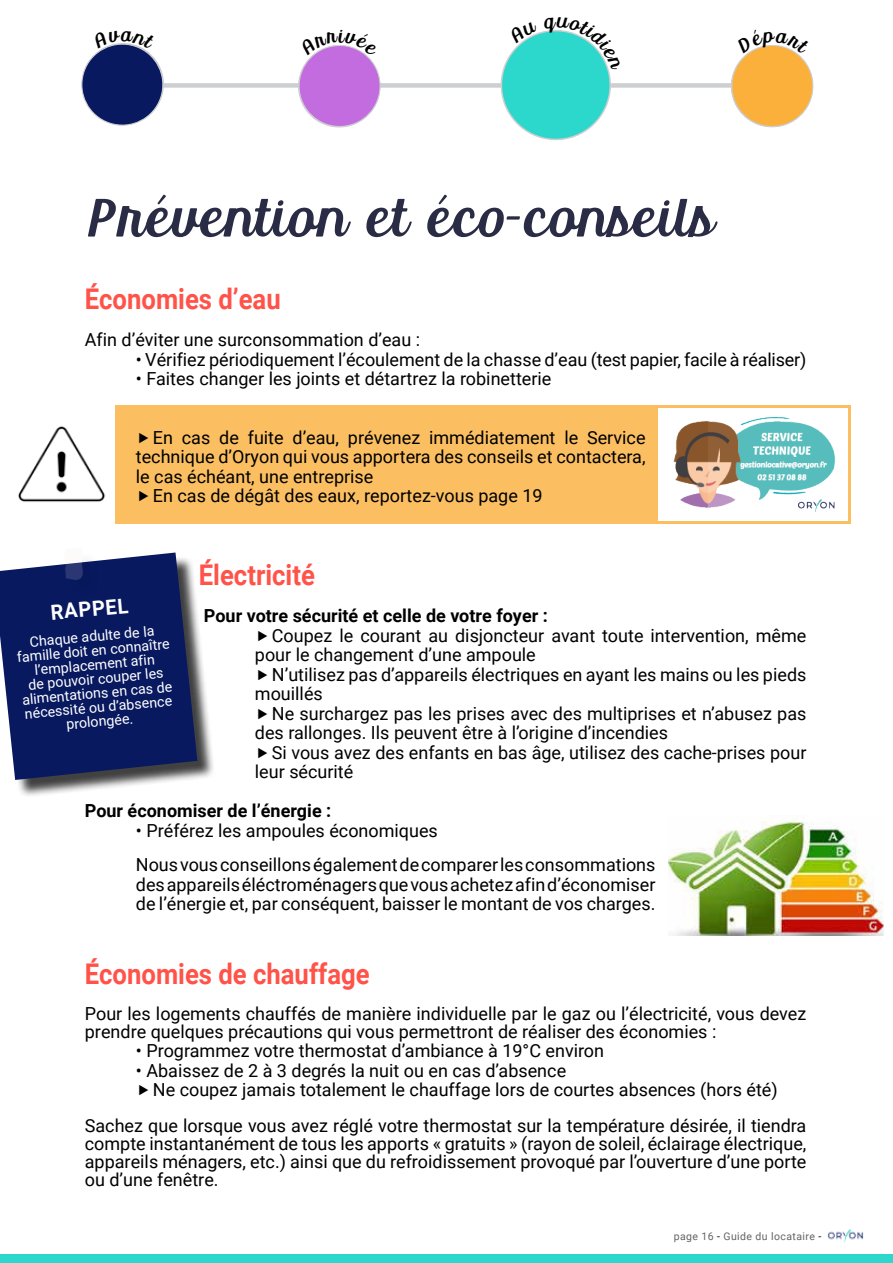
<style>
.page{position:relative;width:893px;height:1263px;background:#fff}
.page>*{position:absolute;margin:0;border:0;box-sizing:border-box;transform-origin:0 0}
.t1{font:58.5px "Uptown Market";color:#292c44}
.t2{font:700 28.5px "Roboto";color:#ff5349;scale:.9 1}
.t3{font:700 20.85px "Roboto";color:#fff;scale:.96 1}
.t4{font:18px/19.5px "Roboto";color:#000}
.t5{font:700 18px "Roboto";color:#000}
.t6{font:14.25px/14.2px "Roboto";color:#fff;text-align:center}
.t7{font:10.5px "Roboto";letter-spacing:.04em;color:#646363}
.s1{color:#000}
</style>
<div class="page">
<div style="left:142px;top:83px;width:594px;height:5px;background:#cecfd1"></div>
<div style="left:115px;top:405px;width:736px;height:119px;background:#fbbf62"></div>
<div style="left:658px;top:408px;width:190px;height:113px;background:#fff"></div>
<img style="left:673px;top:417px;width:163px;height:95px">
<img style="left:668px;top:818px;width:216px;height:118px">
<img style="left:18px;top:426px;width:88px;height:76px">
<img style="left:828px;top:1229px;width:36px;height:14px">
<div style="left:0;top:1254px;width:893px;height:9px;background:#2bd8cb"></div>
<div style="left:0;top:555px;width:216px;height:243px;background:#000;opacity:.75"></div>
<svg style="left:0;top:552px;width:197px;height:228px;background:#212f6c"></svg>
<svg style="left:499px;top:30px;width:123px;height:111px"></svg>
<svg style="left:729px;top:45px;width:85px;height:83px"></svg>
<svg style="left:298px;top:45px;width:83px;height:82px"></svg>
<svg style="left:81px;top:43px;width:87px;height:83px"></svg>
<h1 class="t1" style="left:85px;top:185px;width:624px">Prévention et éco-conseils</h1>
<h2 class="t2" style="left:85px;top:286px;width:219px">Économies d’eau</h2>
<p class="t4" style="left:85px;top:331px;width:337px">Afin d’éviter une surconsommation d’eau :</p>
<p class="t4" style="left:136px;top:351px;width:672px">• Vérifiez périodiquement l’écoulement de la chasse d’eau (test papier, facile à réaliser)</p>
<p class="t4" style="left:136px;top:370px;width:417px">• Faites changer les joints et détartrez la robinetterie</p>
<p class="t4" style="left:153px;top:429px;width:494px">En cas de fuite d’eau, prévenez immédiatement le Service</p>
<p class="t4" style="left:136px;top:448px;width:511px">technique d’Oryon qui vous apportera des conseils et contactera,</p>
<p class="t4" style="left:136px;top:468px;width:239px">le cas échéant, une entreprise</p>
<p class="t4" style="left:153px;top:487px;width:391px">En cas de dégât des eaux, reportez-vous page 19</p>
<h2 class="t2" style="left:199px;top:562px;width:130px">Électricité</h2>
<p class="t5" style="left:204px;top:608px;width:345px">Pour votre sécurité et celle de votre foyer :</p>
<p class="t4" style="left:255px;top:627px;width:553px;text-indent:17px">Coupez le courant au disjoncteur avant toute intervention, même pour le changement d’une ampoule</p>
<p class="t4" style="left:255px;top:666px;width:553px;text-indent:17px">N’utilisez pas d’appareils électriques en ayant les mains ou les pieds mouillés</p>
<p class="t4" style="left:255px;top:705px;width:553px;text-indent:17px">Ne surchargez pas les prises avec des multiprises et n’abusez pas des rallonges. Ils peuvent être à l’origine d’incendies</p>
<p class="t4" style="left:255px;top:744px;width:553px;text-indent:17px">Si vous avez des enfants en bas âge, utilisez des cache-prises pour leur sécurité</p>
<p class="t5" style="left:85px;top:803px;width:248px">Pour économiser de l’énergie :</p>
<p class="t4" style="left:136px;top:814px;width:521px;line-height:34.5px">• Préférez les ampoules économiques<br>Nous vous conseillons également de comparer les consommations</p>
<p class="t4" style="left:136px;top:876px;width:521px">des appareils éléctroménagers que vous achetez afin d’économiser de l’énergie et, par conséquent, baisser le montant de vos charges.</p>
<p class="t3" style="left:50px;top:603px;width:82px;rotate:-5deg">RAPPEL</p>
<p class="t6" style="left:15px;top:637px;width:154px;rotate:-5deg">Chaque adulte de la famille doit en connaître l’emplacement afin<br>de pouvoir couper les alimentations en cas de nécessité ou d’absence prolongée.</p>
<h2 class="t2" style="left:85px;top:961px;width:318px">Économies de chauffage</h2>
<p class="t4" style="left:85px;top:1005px;width:723px;line-height:18px">Pour les logements chauffés de manière individuelle par le gaz ou l’électricité, vous devez prendre quelques précautions qui vous permettront de réaliser des économies :</p>
<p class="t4" style="left:136px;top:1042px;width:470px">• Programmez votre thermostat d’ambiance à 19°C environ</p>
<p class="t4" style="left:153px;top:1062px;width:626px;text-indent:-17px">• Abaissez de 2 à 3 degrés la nuit ou en cas d’absence<br>Ne coupez jamais totalement le chauffage lors de courtes absences (hors été)</p>
<p class="t4" style="left:85px;top:1118px;width:723px;line-height:18px;text-align:justify">Sachez que lorsque vous avez réglé votre thermostat sur la température désirée, il tiendra compte instantanément de tous les apports « gratuits » (rayon de soleil, éclairage électrique, appareils ménagers, etc.) ainsi que du refroidissement provoqué par l’ouverture d’une porte ou d’une fenêtre.</p>
<p class="t7" style="left:674px;top:1231px;width:149px">page 16 <span class="s1">-</span> Guide du locataire <span class="s1">-</span></p>
</div>
